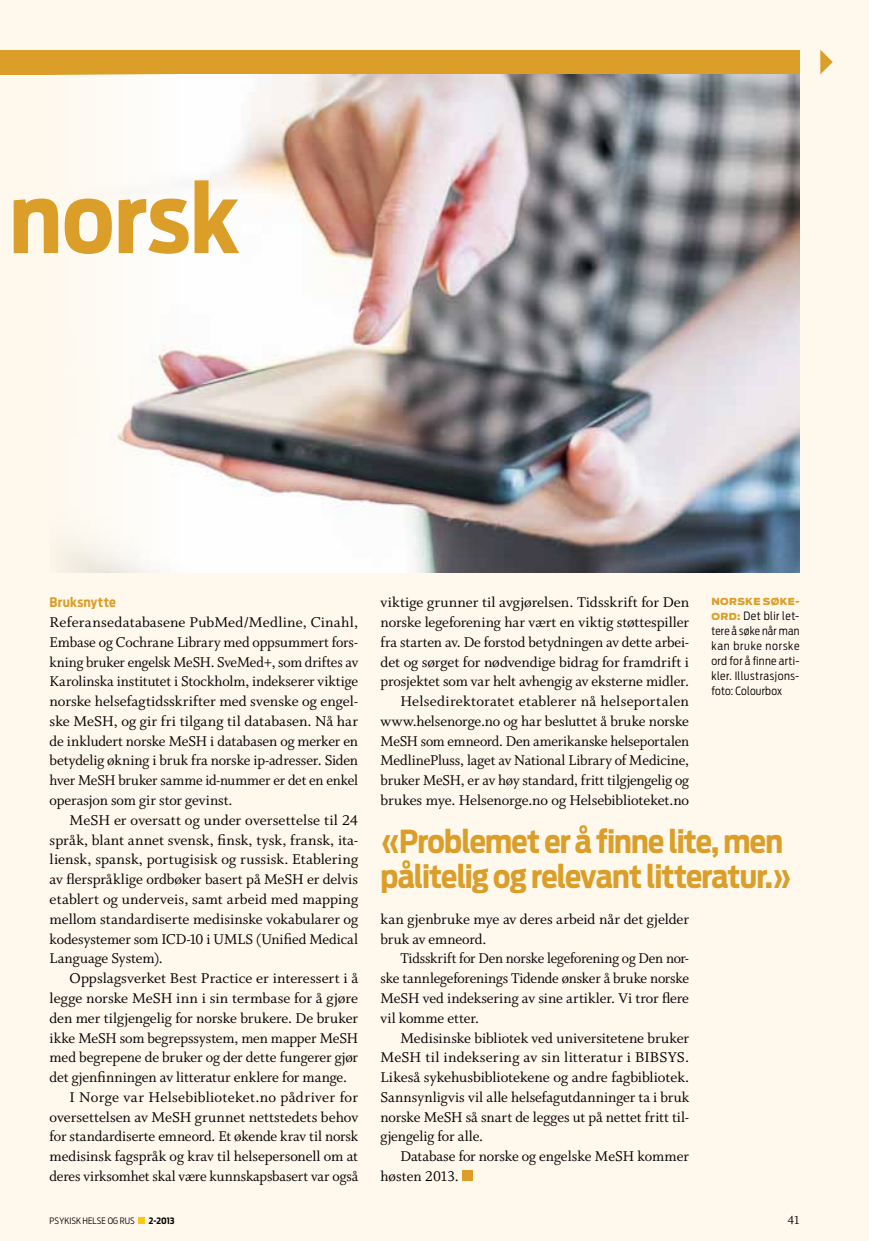
<style>
.page{position:relative;width:869px;height:1241px;background:#fff}
.page>*{position:absolute;margin:0;border:0;box-sizing:border-box;transform-origin:0 0}
.t1{font:700 94.5px "Antenna Cond";color:#da9e29}
.t2{font:700 31.5px/35px "Antenna Cond";letter-spacing:-.03em;color:#da9e29}
.t3{font:15.75px/19.8px "Whitman Roman LF";letter-spacing:-.005em;color:#000;text-align:justify}
.t4{font:15.75px "Whitman Roman LF";letter-spacing:.015em;color:#000}
.t5{font:700 13.12px "Antenna Cond";letter-spacing:.015em;color:#da9e29}
.t6{font:13.12px "Whitman Roman LF";color:#000}
.t7{font:300 11.38px/14.9px "Antenna Cond";letter-spacing:.025em;color:#000;text-align:justify}
.t8{font:900 9.62px "Antenna";color:#da9e29}
.t9{font:300 8.75px "Antenna Cond";letter-spacing:.01em;color:#000}
.t10{font:700 8.75px "Antenna Cond";color:#000}
.s1{font-family:"Antenna";font-weight:900;font-size:9.62px;color:#da9e29}
</style>
<div class="page">
<div style="left:0;top:0;width:868px;height:1240px;background:#fff9ed"></div>
<div style="left:462px;top:1169px;width:10px;height:11px;background:#da9e29"></div>
<div style="left:0;top:50px;width:799px;height:24px;background:#da9e29"></div>
<svg style="left:820px;top:50px;width:12px;height:24px"></svg>
<img style="left:50px;top:74px;width:749px;height:498px">
<div style="left:138px;top:1216px;width:6px;height:7px;background:#ffc709"></div>
<h1 class="t1" style="left:9px;top:162px;width:232px">norsk</h1>
<p class="t5" style="left:50px;top:594px;width:68px">Bruksnytte</p>
<p class="t3" style="left:50px;top:612px;width:310px">Referansedatabasene PubMed/Medline, Cinahl, Embase og Cochrane Library med oppsummert fors&shy;kning bruker engelsk MeSH. SveMed+, som driftes av Karolinska institutet i Stockholm, indekserer viktige norske helsefagtidsskrifter med svenske og engel&shy;ske MeSH, og gir fri tilgang til databasen. Nå har de inkludert norske MeSH i databasen og merker en betydelig økning i bruk fra norske ip-adresser. Siden hver MeSH bruker samme id-nummer er det en enkel operasjon som gir stor gevinst.</p>
<p class="t3" style="left:50px;top:810px;width:310px;text-indent:20px">MeSH er oversatt og under oversettelse til 24 språk, blant annet svensk, finsk, tysk, fransk, ita&shy;liensk, spansk, portugisisk og russisk. Etablering av flerspråklige ordbøker basert på MeSH er delvis etablert og underveis, samt arbeid med mapping mellom standardiserte medisinske vokabularer og kodesystemer som ICD-10 i UMLS (Unified Medical Language System).</p>
<p class="t3" style="left:69px;top:968px;width:290px">Oppslagsverket Best Practice er interessert i å</p>
<p class="t3" style="left:50px;top:988px;width:310px">legge norske MeSH inn i sin termbase for å gjøre</p>
<p class="t3" style="left:50px;top:1008px;width:310px">den mer tilgjengelig for norske brukere. De bruker</p>
<p class="t3" style="left:50px;top:1027px;width:310px">ikke MeSH som begrepssystem, men mapper MeSH</p>
<p class="t3" style="left:50px;top:1047px;width:310px">med begrepene de bruker og der dette fungerer gjør</p>
<p class="t3" style="left:50px;top:1067px;width:299px">det gjenfinningen av litteratur enklere for mange.</p>
<p class="t4" style="left:69px;top:1088px;width:290px">I Norge var Helsebiblioteket.no pådriver for</p>
<p class="t3" style="left:50px;top:1107px;width:310px">oversettelsen av MeSH grunnet nettstedets behov</p>
<p class="t3" style="left:50px;top:1126px;width:310px">for standardiserte emneord. Et økende krav til norsk</p>
<p class="t3" style="left:50px;top:1146px;width:310px">medisinsk fagspråk og krav til helsepersonell om at</p>
<p class="t3" style="left:50px;top:1166px;width:310px">deres virksomhet skal være kunnskapsbasert var også</p>
<p class="t3" style="left:380px;top:592px;width:310px;text-align:right">viktige grunner til avgjørelsen. Tidsskrift for Den norske legeforening har vært en viktig støttespiller fra starten av. De forstod betydningen av dette arbei&shy;det og sørget for nødvendige bidrag for framdrift i prosjektet som var helt avhengig av eksterne midler.<br>Helsedirektoratet etablerer nå helseportalen www.helsenorge.no og har besluttet å bruke norske MeSH som emneord. Den amerikanske helseportalen MedlinePluss, laget av National Library of Medicine, bruker MeSH, er av høy standard, fritt tilgjengelig og brukes mye. Helsenorge.no og Helsebiblioteket.no</p>
<p class="t8" style="left:711px;top:596px;width:10px">NORS</p>
<p class="t8" style="left:744px;top:596px;width:56px">KE SØKE-</p>
<p class="t8" style="left:711px;top:611px;width:10px">ORD</p>
<p class="t7" style="left:711px;top:608px;width:89px;text-indent:26px"><span class="s1">:</span> Det blir let&shy;tere å søke når man kan bruke norske ord for å finne arti&shy;kler. Illustrasjons&shy;foto: Colourbox</p>
<h2 class="t2" style="left:380px;top:823px;width:412px">«Problemet er å finne lite, men pålitelig og relevant litteratur.»</h2>
<p class="t3" style="left:380px;top:909px;width:310px">kan gjenbruke mye av deres arbeid når det gjelder bruk av emneord.</p>
<p class="t3" style="left:380px;top:948px;width:310px;text-indent:20px">Tidsskrift for Den norske legeforening og Den nor&shy;ske tannlegeforenings Tidende ønsker å bruke norske MeSH ved indeksering av sine artikler. Vi tror flere vil komme etter.</p>
<p class="t3" style="left:380px;top:1027px;width:310px;text-indent:20px">Medisinske bibliotek ved universitetene bruker MeSH til indeksering av sin litteratur i BIBSYS.<br>Likeså sykehusbibliotekene og andre fagbibliotek.<br>Sannsynligvis vil alle helsefagutdanninger ta i bruk norske MeSH så snart de legges ut på nettet fritt til&shy;gjengelig for alle.</p>
<p class="t3" style="left:380px;top:1146px;width:310px;text-indent:20px">Database for norske og engelske MeSH kommer høsten 2013.</p>
<p class="t9" style="left:50px;top:1214px;width:86px">PSYKISK HELSE OG RUS</p>
<p class="t10" style="left:149px;top:1214px;width:27px">2-2013</p>
<p class="t6" style="left:787px;top:1212px;width:13px">41</p>
</div>
